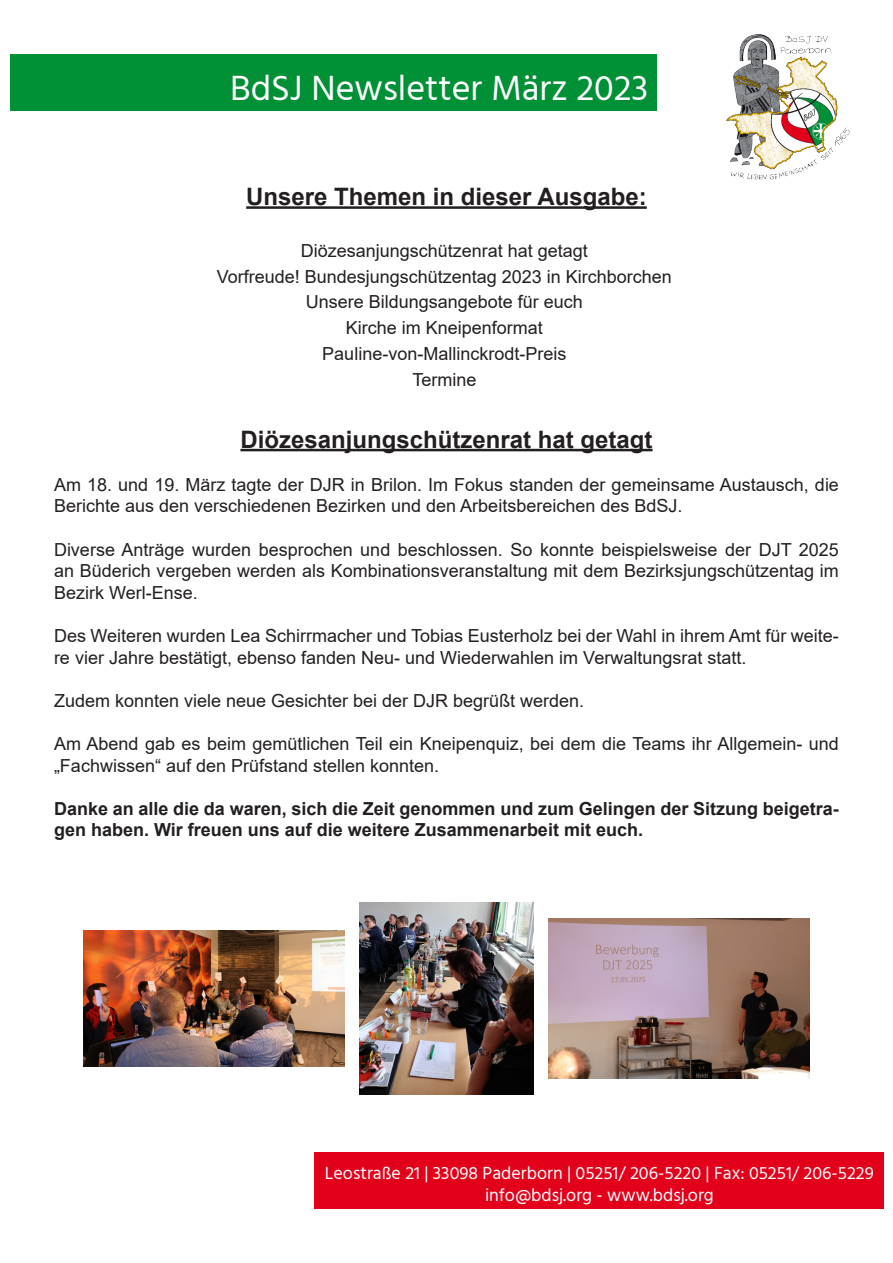
<style>
.page{position:relative;width:893px;height:1263px;background:#fff}
.page>*{position:absolute;margin:0;border:0;box-sizing:border-box;transform-origin:0 0}
.t1{font:36px "Hind";color:#fff}
.t2{font:700 24px "Arial";color:#231f20}
.t3{font:18px/21.6px "Arial";color:#231f20}
.t4{font:700 18px/21.6px "Arial";color:#231f20}
.t5{font:18px/21.6px "Hind";color:#fff;text-align:center}
</style>
<div class="page">
<div style="left:10px;top:54px;width:647px;height:57px;background:#009036"></div>
<div style="left:315px;top:1152px;width:569px;height:57px;background:#e2001a"></div>
<img style="left:726px;top:34px;width:124px;height:146px">
<hr style="left:246px;top:206px;width:401px;height:3px;background:#231f20">
<hr style="left:240px;top:449px;width:412px;height:2px;background:#231f20">
<img style="left:359px;top:902px;width:174px;height:192px">
<img style="left:548px;top:919px;width:261px;height:159px">
<img style="left:84px;top:930px;width:261px;height:136px">
<p class="t1" style="left:230px;top:64px;width:420px">BdSJ Newsletter März 2023</p>
<p class="t2" style="left:246px;top:180px;width:402px">Unsere Themen in dieser Ausgabe:</p>
<p class="t3" style="left:301px;top:239px;width:289px">Diözesanjungschützenrat hat getagt</p>
<p class="t3" style="left:217px;top:265px;width:457px">Vorfreude! Bundesjungschützentag 2023 in Kirchborchen</p>
<p class="t3" style="left:306px;top:291px;width:279px">Unsere Bildungsangebote für euch</p>
<p class="t3" style="left:346px;top:317px;width:199px">Kirche im Kneipenformat</p>
<p class="t3" style="left:322px;top:343px;width:246px">Pauline-von-Mallinckrodt-Preis</p>
<p class="t3" style="left:412px;top:369px;width:66px">Termine</p>
<p class="t2" style="left:240px;top:422px;width:414px">Diözesanjungschützenrat hat getagt</p>
<p class="t3" style="left:54px;top:473px;width:786px">Am 18. und 19. März tagte der DJR in Brilon. Im Fokus standen der gemeinsame Austausch, die<br>Berichte aus den verschiedenen Bezirken und den Arbeitsbereichen des BdSJ.</p>
<p class="t3" style="left:54px;top:538px;width:786px;text-align:justify">Diverse Anträge wurden besprochen und beschlossen. So konnte beispielsweise der DJT 2025 an Büderich vergeben werden als Kombinationsveranstaltung mit dem Bezirksjungschützentag im Bezirk Werl-Ense.</p>
<p class="t3" style="left:54px;top:625px;width:786px">Des Weiteren wurden Lea Schirrmacher und Tobias Eusterholz bei der Wahl in ihrem Amt für weite&shy;re vier Jahre bestätigt, ebenso fanden Neu- und Wiederwahlen im Verwaltungsrat statt.</p>
<p class="t3" style="left:54px;top:689px;width:532px">Zudem konnten viele neue Gesichter bei der DJR begrüßt werden.</p>
<p class="t3" style="left:54px;top:733px;width:786px">Am Abend gab es beim gemütlichen Teil ein Kneipenquiz, bei dem die Teams ihr Allgemein- und „Fachwissen“ auf den Prüfstand stellen konnten.</p>
<p class="t4" style="left:54px;top:798px;width:786px">Danke an alle die da waren, sich die Zeit genommen und zum Gelingen der Sitzung beigetra&shy;gen haben. Wir freuen uns auf die weitere Zusammenarbeit mit euch.</p>
<p class="t5" style="left:325px;top:1163px;width:550px">Leostraße 21 | 33098 Paderborn | 05251/ 206-5220 | Fax: 05251/ 206-5229 info@bdsj.org - www.bdsj.org</p>
</div>
